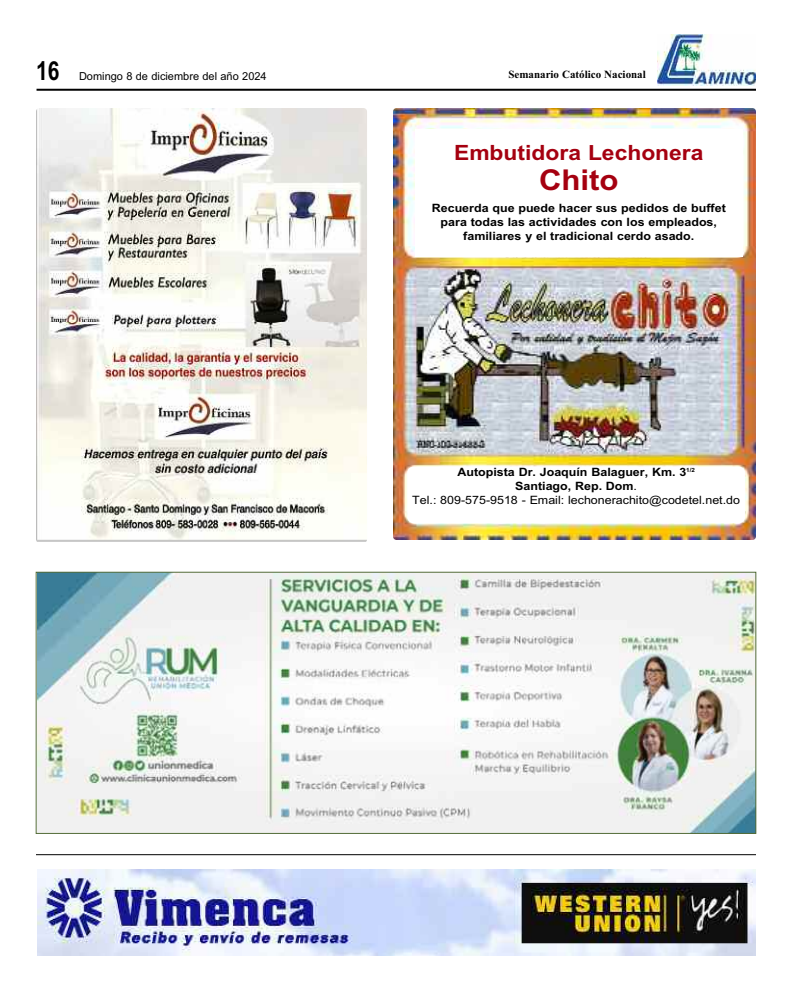
<style>
.page{position:relative;width:792px;height:1008px;background:#fff}
.page>*{position:absolute;margin:0;border:0;box-sizing:border-box;transform-origin:0 0}
.t1{font:700 28.7px "Arial";color:#a50010;scale:1.08 1}
.t2{font:700 26.2px "Arial";color:#000;scale:.8 1}
.t3{font:700 21.1px "Arial";color:#a50010;scale:1.08 1}
.t4{font:700 11.5px/13.8px "Arial";color:#000;text-align:center;scale:1.08 1}
.t5{font:11.5px/13.8px "Arial";color:#000;text-align:center;scale:1.08 1}
.t6{font:11px "Arial";color:#000}
.t7{font:700 11px "Times New Roman";color:#000}
.s1{font-weight:700}
</style>
<div class="page">
<hr style="left:37px;top:89px;width:719px;height:2px;background:#000">
<img style="left:658px;top:34px;width:98px;height:51px">
<hr style="left:36px;top:854px;width:720px;height:1px;background:#000">
<img style="left:38px;top:574px;width:716px;height:258px">
<div style="left:36px;top:572px;width:720px;height:262px;border:1px solid #536c38"></div>
<img style="left:37px;top:869px;width:718px;height:86px">
<img style="left:36px;top:108px;width:331px;height:434px">
<img style="left:394px;top:108px;width:362px;height:431px;border-radius:4px">
<div style="left:407px;top:467px;width:338px;height:56px;background:#fff;border-radius:6px"></div>
<div style="left:415px;top:130px;width:328px;height:127px;background:#fff"></div>
<h2 class="t2" style="left:36px;top:55px;width:31px">16</h2>
<p class="t6" style="left:79px;top:70px;width:189px">Domingo 8 de diciembre del año 2024</p>
<p class="t7" style="left:508px;top:67px;width:139px">Semanario Católico Nacional</p>
<h3 class="t3" style="left:454px;top:140px;width:232px">Embutidora Lechonera</h3>
<h1 class="t1" style="left:539px;top:164px;width:75px">Chito</h1>
<p class="t4" style="left:432px;top:201px;width:274px">Recuerda que puede hacer sus pedidos de buffet para todas las actividades con los empleados, familiares y el tradicional cerdo asado.</p>
<p class="t5" style="left:412px;top:465px;width:305px"><span class="s1">Autopista Dr. Joaquín Balaguer, Km. 3</span><sup>1/2<br></sup><span class="s1">Santiago, Rep. Dom</span>.<br>Tel.: 809-575-9518 - Email: lechonerachito@codetel.net.do</p>
</div>
